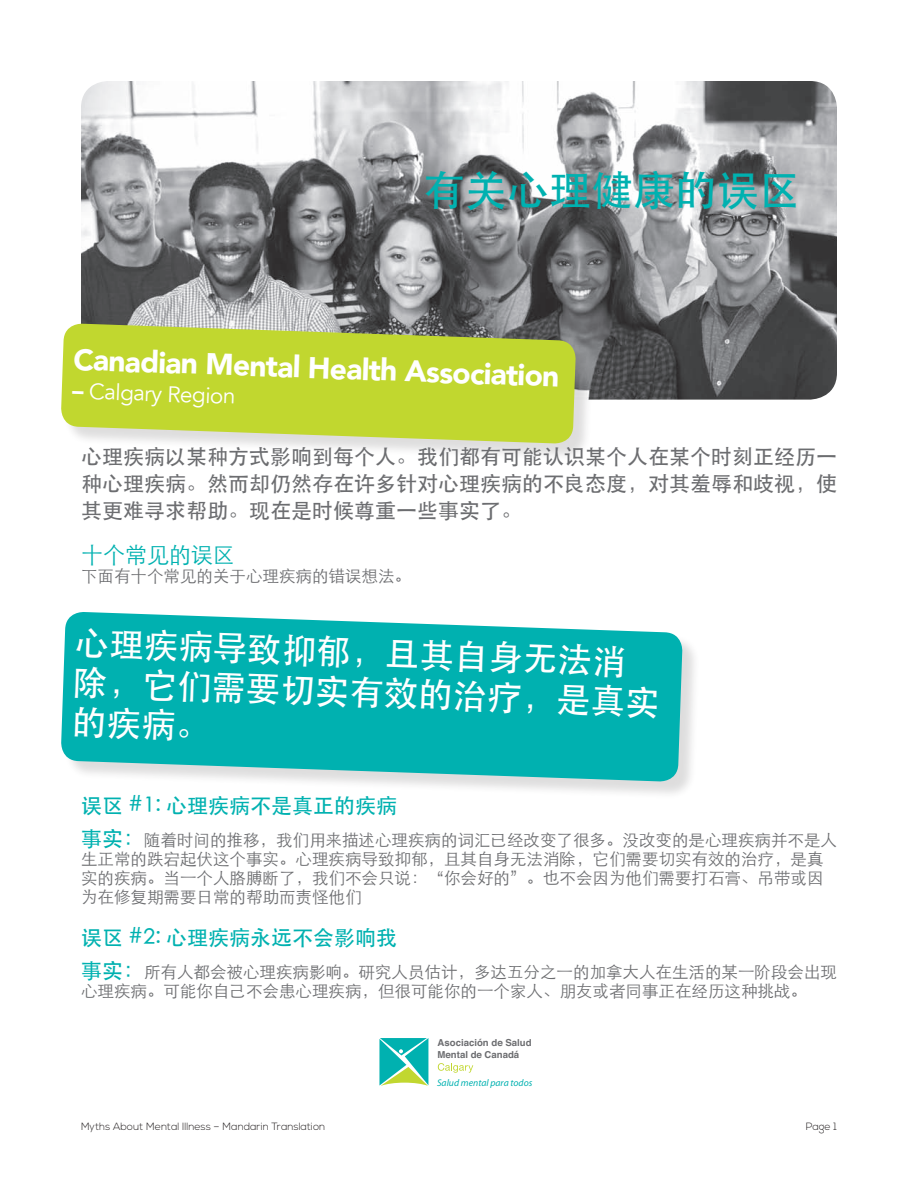
<style>
.page{position:relative;width:918px;height:1188px;background:#fff}
.page>*{position:absolute;margin:0;border:0;box-sizing:border-box;transform-origin:0 0}
.t1{font:500 42px "ST Heiti SC";color:#00b1b0}
.t2{font:500 34.5px/39.6px "ST Heiti SC";color:#fff}
.t3{font:900 30px "Avenir";color:#fff}
.t4{font:22.5px "Avenir";color:#fff}
.t5{font:300 22.5px "ST Heiti SC";color:#00b1b0}
.t6{font:500 21px/27px "ST Heiti SC";color:#6c6d70;text-align:justify}
.t7{font:500 21px "ST Heiti TC";color:#00b1b0}
.t8{font:300 16.5px/18.9px "ST Heiti SC";color:#6c6d70}
.t9{font:300 10.5px "Nexa";color:#231f20}
.t10{font:italic 9.75px "Myriad Pro";color:#00b1b0}
.t11{font:700 9.6px/12.6px "Helvetica";color:#6c6d70}
.s1{font-weight:900}
.s2{font-weight:500;font-size:21px;color:#00b1b0}
</style>
<div class="page">
<img style="left:81px;top:81px;width:756px;height:319px">
<div style="left:64px;top:615px;width:637px;height:185px;background:#231f20;opacity:.15"></div>
<svg style="left:61px;top:612px;width:622px;height:170px;background:#20b9b8"></svg>
<div style="left:64px;top:326px;width:530px;height:136px;background:#231f20;opacity:.15"></div>
<svg style="left:61px;top:323px;width:515px;height:121px;background:#bfd244"></svg>
<svg style="left:438px;top:1063px;width:35px;height:10px"></svg>
<svg style="left:379px;top:1038px;width:49px;height:48px;background:#4cc5ac"></svg>
<h1 class="t1" style="left:423px;top:167px;width:379px">有关心理健康的误区</h1>
<h3 class="t3" style="left:74px;top:334px;width:488px;rotate:2deg">Canadian Mental Health Association</h3>
<h3 class="t4" style="left:73px;top:377px;width:165px;rotate:2deg"><span class="s1">–</span> Calgary Region</h3>
<p class="t6" style="left:81px;top:442px;width:757px">心理疾病以某种方式影响到每个人。我们都有可能认识某个人在某个时刻正经历一种心理疾病。然而却仍然存在许多针对心理疾病的不良态度，对其羞辱和歧视，使其更难寻求帮助。现在是时候尊重一些事实了。</p>
<h3 class="t5" style="left:81px;top:535px;width:156px">十个常见的误区</h3>
<p class="t8" style="left:81px;top:565px;width:331px">下面有十个常见的关于心理疾病的错误想法。</p>
<h2 class="t2" style="left:76px;top:622px;width:588px;rotate:2deg">心理疾病导致抑郁，且其自身无法消除，它们需要切实有效的治疗，是真实的疾病。</h2>
<p class="t7" style="left:81px;top:794px;width:318px">误区 #1: 心理疾病不是真正的疾病</p>
<p class="t8" style="left:81px;top:829px;width:757px"><span class="s2">事实：</span>随着时间的推移，我们用来描述心理疾病的词汇已经改变了很多。没改变的是心理疾病并不是人生正常的跌宕起伏这个事实。心理疾病导致抑郁，且其自身无法消除，它们需要切实有效的治疗，是真实的疾病。当一个人胳膊断了，我们不会只说：“你会好的”。也不会因为他们需要打石膏、吊带或因为在修复期需要日常的帮助而责怪他们</p>
<p class="t7" style="left:81px;top:926px;width:318px">误区 #2: 心理疾病永远不会影响我</p>
<p class="t8" style="left:81px;top:961px;width:757px"><span class="s2">事实：</span>所有人都会被心理疾病影响。研究人员估计，多达五分之一的加拿大人在生活的某一阶段会出现心理疾病。可能你自己不会患心理疾病，但很可能你的一个家人、朋友或者同事正在经历这种挑战。</p>
<p class="t11" style="left:438px;top:1036px;width:95px">Asociación de Salud<br>Mental de Canadá</p>
<p class="t10" style="left:437px;top:1077px;width:97px">Salud mental para todos</p>
<p class="t9" style="left:81px;top:1120px;width:246px">Myths About Mental Illness – Mandarin Translation</p>
<p class="t9" style="left:806px;top:1120px;width:33px">Page 1</p>
</div>
